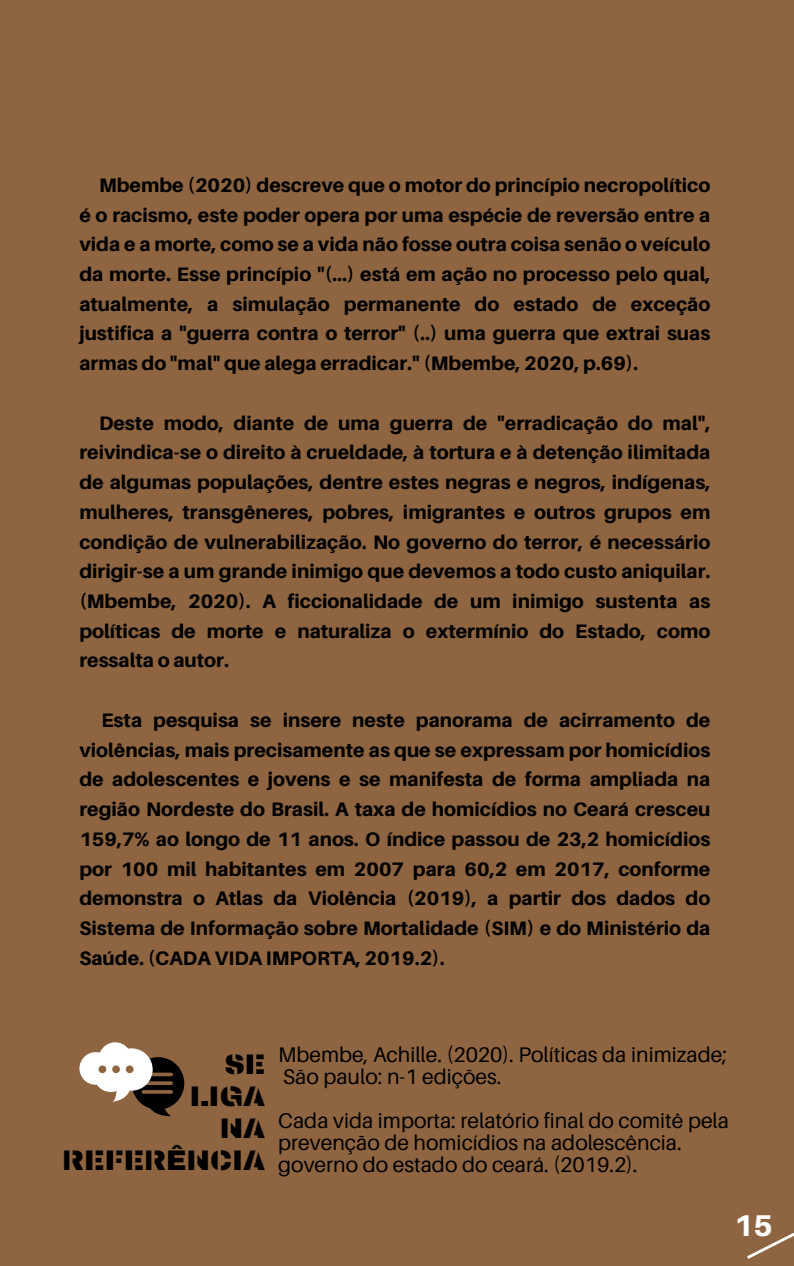
<style>
.page{position:relative;width:794px;height:1266px;background:#fff}
.page>*{position:absolute;margin:0;border:0;box-sizing:border-box;transform-origin:0 0}
.t1{font:800 30.08px "Aileron";color:#fff}
.t2{font:28.28px/31.8px "Archicoco";color:#000;text-align:right}
.t3{font:21.15px/22.1px "Aileron";color:#000}
.t4{font:800 19.5px/29.7px "Aileron";color:#000;text-align:justify}
</style>
<div class="page">
<div style="left:0;top:0;width:793px;height:1266px;background:#8e6540"></div>
<svg style="left:747px;top:1233px;width:46px;height:26px"></svg>
<svg style="left:79px;top:1042px;width:105px;height:75px"></svg>
<div style="left:98px;top:1065px;width:8px;height:8px;background:#8e6540;border-radius:50%"></div>
<div style="left:112px;top:1065px;width:8px;height:8px;background:#8e6540;border-radius:50%"></div>
<div style="left:126px;top:1065px;width:7px;height:8px;background:#8e6540;border-radius:50%"></div>
<p class="t4" style="left:79px;top:170px;width:632px;text-indent:20px">Mbembe (2020) descreve que o motor do princípio necropolítico é o racismo, este poder opera por uma espécie de reversão entre a vida e a morte, como se a vida não fosse outra coisa senão o veículo da morte. Esse princípio "(...) está em ação no processo pelo qual, atualmente, a simulação permanente do estado de exceção justifica a "guerra contra o terror" (..) uma guerra que extrai suas armas do "mal" que alega erradicar." (Mbembe, 2020, p.69).</p>
<p class="t4" style="left:79px;top:407px;width:632px;text-indent:20px">Deste modo, diante de uma guerra de "erradicação do mal", reivindica-se o direito à crueldade, à tortura e à detenção ilimitada de algumas populações, dentre estes negras e negros, indígenas, mulheres, transgêneres, pobres, imigrantes e outros grupos em condição de vulnerabilização. No governo do terror, é necessário dirigir-se a um grande inimigo que devemos a todo custo aniquilar. (Mbembe, 2020). A ficcionalidade de um inimigo sustenta as políticas de morte e naturaliza o extermínio do Estado, como ressalta o autor.</p>
<p class="t4" style="left:79px;top:705px;width:632px;text-indent:22px">Esta pesquisa se insere neste panorama de acirramento de violências, mais precisamente as que se expressam por homicídios de adolescentes e jovens e se manifesta de forma ampliada na região Nordeste do Brasil. A taxa de homicídios no Ceará cresceu 159,7% ao longo de 11 anos. O índice passou de 23,2 homicídios por 100 mil habitantes em 2007 para 60,2 em 2017, conforme demonstra o Atlas da Violência (2019), a partir dos dados do Sistema de Informação sobre Mortalidade (SIM) e do Ministério da Saúde. (CADA VIDA IMPORTA, 2019.2).</p>
<h2 class="t2" style="left:62px;top:1047px;width:204px">SE<br>LIGA<br>NA<br>REFERÊNCIA</h2>
<p class="t3" style="left:278px;top:1043px;width:450px">Mbembe, Achille. (2020). Políticas da inimizade;<br>São paulo: n-1 edições.</p>
<p class="t3" style="left:278px;top:1109px;width:452px">Cada vida importa: relatório final do comitê pela prevenção de homicídios na adolescência. governo do estado do ceará. (2019.2).</p>
<h1 class="t1" style="left:733px;top:1206px;width:40px">15</h1>
</div>
